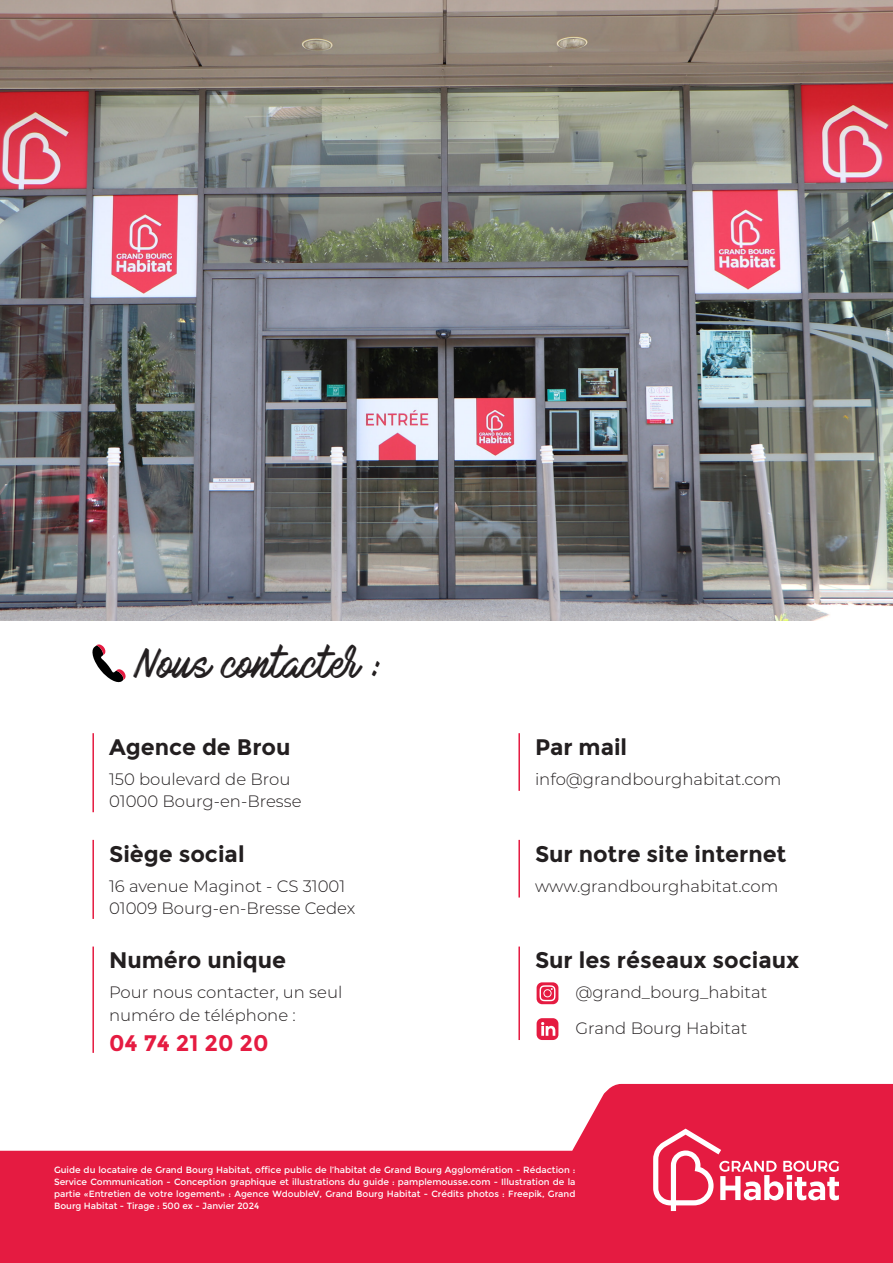
<style>
.page{position:relative;width:893px;height:1263px;background:#fff}
.page>*{position:absolute;margin:0;border:0;box-sizing:border-box;transform-origin:0 0}
.t1{font:37.5px "Mark My Words";color:#231f20}
.t2{font:700 22.5px "Montserrat";color:#231f20}
.t3{font:700 22.5px "Montserrat";color:#e51b41}
.t4{font:300 16.5px/22.5px "Montserrat";color:#231f20}
.t5{font:9px/12px "Montserrat";color:#fff;text-align:justify}
</style>
<div class="page">
<svg style="left:0;top:1084px;width:893px;height:179px;fill:#e51b41"></svg>
<img style="left:0;top:0;width:893px;height:621px">
<svg style="left:653px;top:1128px;width:186px;height:83px"></svg>
<hr style="left:92px;top:840px;width:2px;height:79px;background:#e51b41">
<hr style="left:518px;top:840px;width:2px;height:57px;background:#e51b41">
<hr style="left:518px;top:733px;width:2px;height:58px;background:#e51b41">
<hr style="left:92px;top:733px;width:2px;height:79px;background:#e51b41">
<hr style="left:92px;top:946px;width:2px;height:107px;background:#e51b41">
<hr style="left:518px;top:946px;width:2px;height:94px;background:#e51b41">
<svg style="left:537px;top:1018px;width:21px;height:22px"></svg>
<svg style="left:537px;top:982px;width:21px;height:22px"></svg>
<svg style="left:92px;top:644px;width:34px;height:39px"></svg>
<p class="t1" style="left:134px;top:643px;width:249px">Nous contacter :</p>
<p class="t2" style="left:109px;top:734px;width:183px">Agence de Brou</p>
<p class="t4" style="left:109px;top:767px;width:183px">150 boulevard de Brou</p>
<p class="t4" style="left:109px;top:790px;width:194px">01000 Bourg-en-Bresse</p>
<p class="t2" style="left:109px;top:840px;width:137px">Siège social</p>
<p class="t4" style="left:109px;top:874px;width:238px">16 avenue Maginot - CS 31001</p>
<p class="t4" style="left:109px;top:896px;width:248px">01009 Bourg-en-Bresse Cedex</p>
<p class="t2" style="left:109px;top:947px;width:179px">Numéro unique</p>
<p class="t4" style="left:109px;top:981px;width:235px">Pour nous contacter, un seul numéro de téléphone :</p>
<p class="t3" style="left:109px;top:1029px;width:161px">04 74 21 20 20</p>
<p class="t2" style="left:535px;top:734px;width:94px">Par mail</p>
<p class="t4" style="left:535px;top:767px;width:248px">info@grandbourghabitat.com</p>
<p class="t2" style="left:535px;top:840px;width:253px">Sur notre site internet</p>
<p class="t4" style="left:535px;top:874px;width:245px">www.grandbourghabitat.com</p>
<p class="t2" style="left:535px;top:947px;width:266px">Sur les réseaux sociaux</p>
<p class="t4" style="left:575px;top:981px;width:193px">@grand_bourg_habitat</p>
<p class="t4" style="left:575px;top:1016px;width:173px">Grand Bourg Habitat</p>
<p class="t5" style="left:54px;top:1164px;width:523px">Guide du locataire de Grand Bourg Habitat, office public de l’habitat de Grand Bourg Agglomération - Rédaction :<br>Service Communication - Conception graphique et illustrations du guide : pamplemousse.com - Illustration de la partie «Entretien de votre logement» : Agence WdoubleV, Grand Bourg Habitat - Crédits photos : Freepik, Grand Bourg Habitat - Tirage : 500 ex - Janvier 2024</p>
</div>
